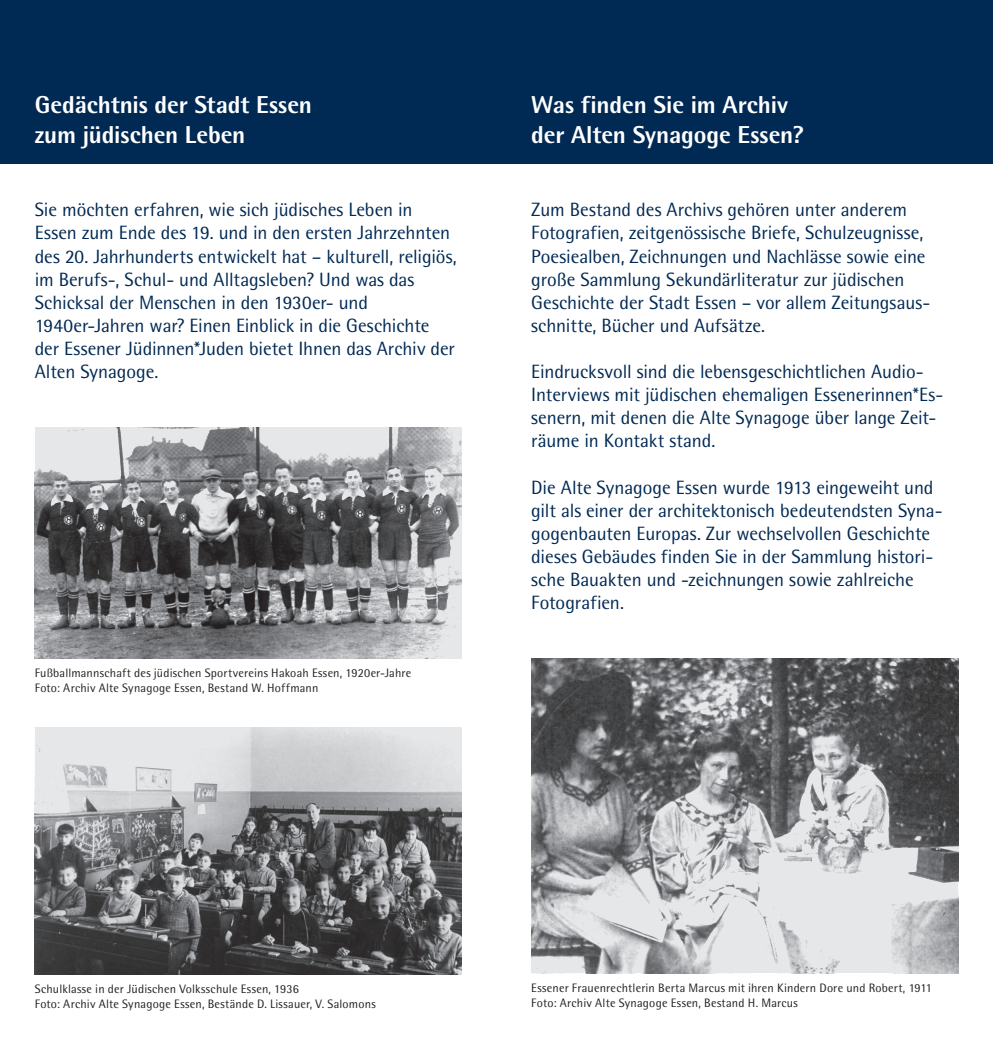
<style>
.page{position:relative;width:993px;height:1042px;background:#fff}
.page>*{position:absolute;margin:0;border:0;box-sizing:border-box;transform-origin:0 0}
.t1{font:800 24.5px/29.8px "Rotis Semi Sans";letter-spacing:-.005em;color:#fff}
.t2{font:19.25px/23.1px "Rotis Semi Sans";letter-spacing:-.005em;color:#002953}
.t3{font:12.25px/14.7px "Rotis Semi Sans";letter-spacing:.015em;color:#231f20}
</style>
<div class="page">
<div style="left:0;top:0;width:992px;height:164px;background:#002953"></div>
<svg style="left:531px;top:658px;width:426px;height:315px;background:#97989a"></svg>
<svg style="left:35px;top:427px;width:426px;height:231px;background:#87878a"></svg>
<svg style="left:35px;top:728px;width:426px;height:246px;background:#868789"></svg>
<p class="t1" style="left:35px;top:89px;width:279px">Gedächtnis der Stadt Essen zum jüdischen Leben</p>
<p class="t2" style="left:35px;top:198px;width:423px">Sie möchten erfahren, wie sich jüdisches Leben in Essen zum Ende des 19. und in den ersten Jahrzehnten des 20. Jahrhunderts entwickelt hat – kulturell, religiös, im Berufs-, Schul- und Alltagsleben? Und was das Schicksal der Menschen in den 1930er- und 1940er-Jahren war? Einen Einblick in die Geschichte der Essener Jüdinnen*Juden bietet Ihnen das Archiv der Alten Synagoge.</p>
<p class="t3" style="left:35px;top:666px;width:378px">Fußballmannschaft des jüdischen Sportvereins Hakoah Essen, 1920er-Jahre<br>Foto: Archiv Alte Synagoge Essen, Bestand W. Hoffmann</p>
<p class="t1" style="left:531px;top:89px;width:274px">Was finden Sie im Archiv der Alten Synagoge Essen?</p>
<p class="t2" style="left:531px;top:198px;width:400px">Zum Bestand des Archivs gehören unter anderem Fotografien, zeitgenössische Briefe, Schulzeugnisse, Poesiealben, Zeichnungen und Nachlässe sowie eine große Sammlung Sekundärliteratur zur jüdischen Geschichte der Stadt Essen – vor allem Zeitungsaus&shy;schnitte, Bücher und Aufsätze.</p>
<p class="t2" style="left:531px;top:360px;width:413px">Eindrucksvoll sind die lebensgeschichtlichen Audio-Interviews mit jüdischen ehemaligen Essenerinnen*Es&shy;senern, mit denen die Alte Synagoge über lange Zeit&shy;räume in Kontakt stand.</p>
<p class="t2" style="left:531px;top:476px;width:412px">Die Alte Synagoge Essen wurde 1913 eingeweiht und gilt als einer der architektonisch bedeutendsten Syna&shy;gogenbauten Europas. Zur wechselvollen Geschichte dieses Gebäudes finden Sie in der Sammlung histori&shy;sche Bauakten und -zeichnungen sowie zahlreiche Fotografien.</p>
<p class="t3" style="left:35px;top:981px;width:342px">Schulklasse in der Jüdischen Volksschule Essen, 1936<br>Foto: Archiv Alte Synagoge Essen, Bestände D. Lissauer, V. Salomons</p>
<p class="t3" style="left:531px;top:980px;width:402px">Essener Frauenrechtlerin Berta Marcus mit ihren Kindern Dore und Robert, 1911<br>Foto: Archiv Alte Synagoge Essen, Bestand H. Marcus</p>
</div>
